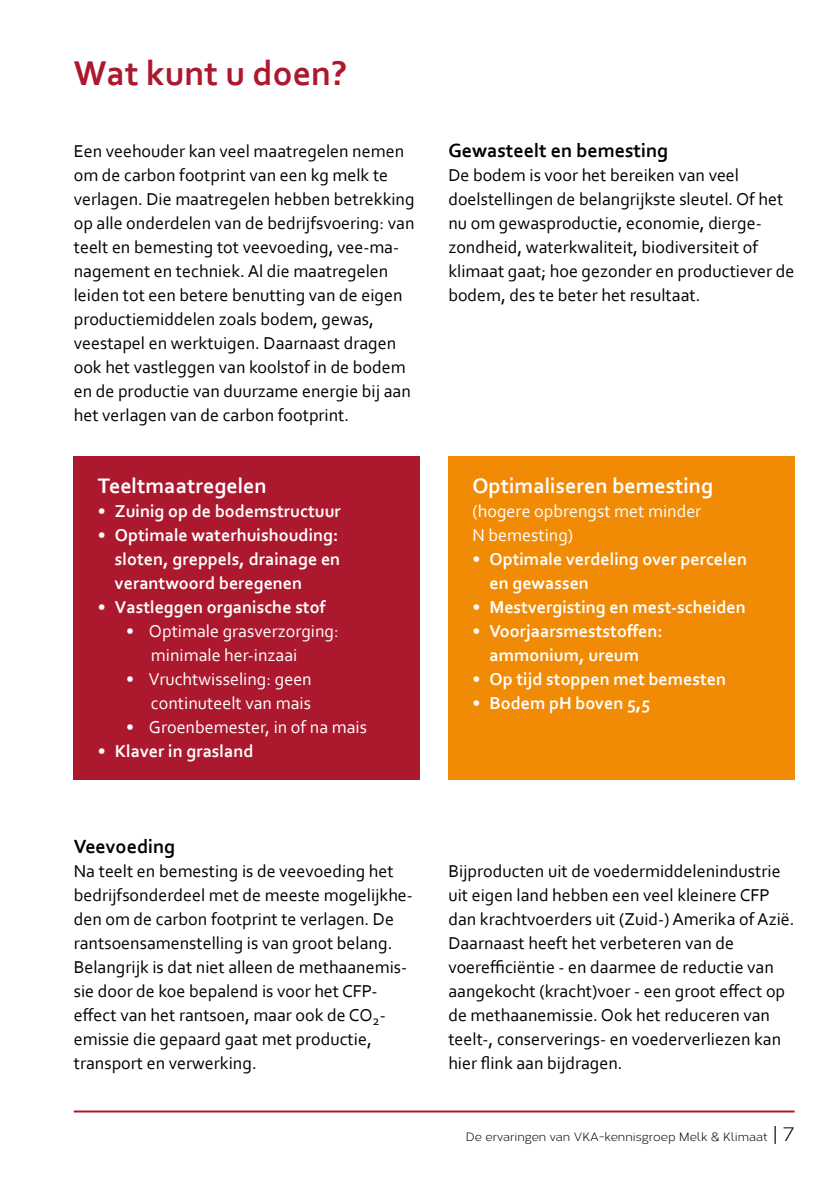
<style>
.page{position:relative;width:840px;height:1191px;background:#fff}
.page>*{position:absolute;margin:0;border:0;box-sizing:border-box;transform-origin:0 0}
.t1{font:700 36px "Corbel";color:#ac182d}
.t2{font:700 22px "Corbel";color:#fff}
.t3{font:700 20px "Corbel";color:#000}
.t4{font:18px/24px "Corbel";color:#000}
.t5{font:700 18px/24px "Corbel";color:#fff;text-align:justify}
.t6{font:18px/24px "Corbel";color:#fff}
.t7{font:12px "Corbert";color:#000}
.s1{font-size:20px}
</style>
<div class="page">
<hr style="left:74px;top:1110px;width:720px;height:2px;background:#ac182d">
<div style="left:74px;top:456px;width:346px;height:323px;background:#ac182d"></div>
<div style="left:448px;top:456px;width:346px;height:323px;background:#f18a04"></div>
<h1 class="t1" style="left:74px;top:51px;width:275px">Wat kunt u doen?</h1>
<p class="t4" style="left:74px;top:139px;width:342px">Een veehouder kan veel maatregelen nemen om de carbon footprint van een kg melk te verlagen. Die maatregelen hebben betrekking op alle onderdelen van de bedrijfsvoering: van teelt en bemesting tot veevoeding, vee-ma&shy;nagement en techniek. Al die maatregelen leiden tot een betere benutting van de eigen productiemiddelen zoals bodem, gewas, veestapel en werktuigen. Daarnaast dragen ook het vastleggen van koolstof in de bodem en de productie van duurzame energie bij aan het verlagen van de carbon footprint.</p>
<p class="t3" style="left:448px;top:138px;width:221px">Gewasteelt en bemesting</p>
<p class="t4" style="left:448px;top:163px;width:347px">De bodem is voor het bereiken van veel doelstellingen de belangrijkste sleutel. Of het nu om gewasproductie, economie, dierge&shy;zondheid, waterkwaliteit, biodiversiteit of klimaat gaat; hoe gezonder en productiever de bodem, des te beter het resultaat.</p>
<p class="t2" style="left:98px;top:472px;width:170px">Teeltmaatregelen</p>
<p class="t5" style="left:98px;top:499px;width:244px">• Zuinig op de bodemstructuur</p>
<p class="t5" style="left:115px;top:523px;width:227px;text-indent:-17px">• Optimale waterhuishouding: sloten, greppels, drainage en verantwoord beregenen</p>
<p class="t5" style="left:98px;top:595px;width:229px">• Vastleggen organische stof</p>
<p class="t6" style="left:151px;top:619px;width:189px;text-indent:-25px">• Optimale grasverzorging: minimale her-inzaai</p>
<p class="t6" style="left:126px;top:667px;width:187px;text-align:right">• Vruchtwisseling: geen continuteelt van mais</p>
<p class="t6" style="left:126px;top:715px;width:242px">• Groenbemester, in of na mais</p>
<p class="t5" style="left:98px;top:739px;width:157px">• Klaver in grasland</p>
<p class="t2" style="left:472px;top:472px;width:242px">Optimaliseren bemesting</p>
<p class="t6" style="left:472px;top:499px;width:230px">(hogere opbrengst met minder<br>N bemesting)</p>
<p class="t5" style="left:489px;top:547px;width:259px;text-indent:-17px">• Optimale verdeling over percelen en gewassen</p>
<p class="t5" style="left:472px;top:595px;width:275px">• Mestvergisting en mest-scheiden</p>
<p class="t5" style="left:472px;top:619px;width:192px;text-align:center">• Voorjaarsmeststoffen: ammonium, ureum</p>
<p class="t5" style="left:472px;top:667px;width:255px">• Op tijd stoppen met bemesten</p>
<p class="t5" style="left:472px;top:691px;width:179px">• Bodem pH boven 5,5</p>
<p class="t3" style="left:74px;top:834px;width:103px">Veevoeding</p>
<p class="t4" style="left:74px;top:859px;width:340px">Na teelt en bemesting is de veevoeding het bedrijfsonderdeel met de meeste mogelijkhe&shy;den om de carbon footprint te verlagen. De rantsoensamenstelling is van groot belang.<br>Belangrijk is dat niet alleen de methaanemis&shy;sie door de koe bepalend is voor het CFP&shy;effect van het rantsoen, maar ook de CO<sub>2</sub>- emissie die gepaard gaat met productie, transport en verwerking.</p>
<p class="t4" style="left:448px;top:859px;width:347px">Bijproducten uit de voedermiddelenindustrie uit eigen land hebben een veel kleinere CFP dan krachtvoerders uit (Zuid-) Amerika of Azië.<br>Daarnaast heeft het verbeteren van de voerefficiëntie - en daarmee de reductie van aangekocht (kracht)voer - een groot effect op de methaanemissie. Ook het reduceren van teelt-, conserverings- en voederverliezen kan hier flink aan bijdragen.</p>
<p class="t7" style="left:465px;top:1128px;width:330px">De ervaringen van VKA-kennisgroep Melk &amp; Klimaat <span class="s1">| 7</span></p>
</div>
